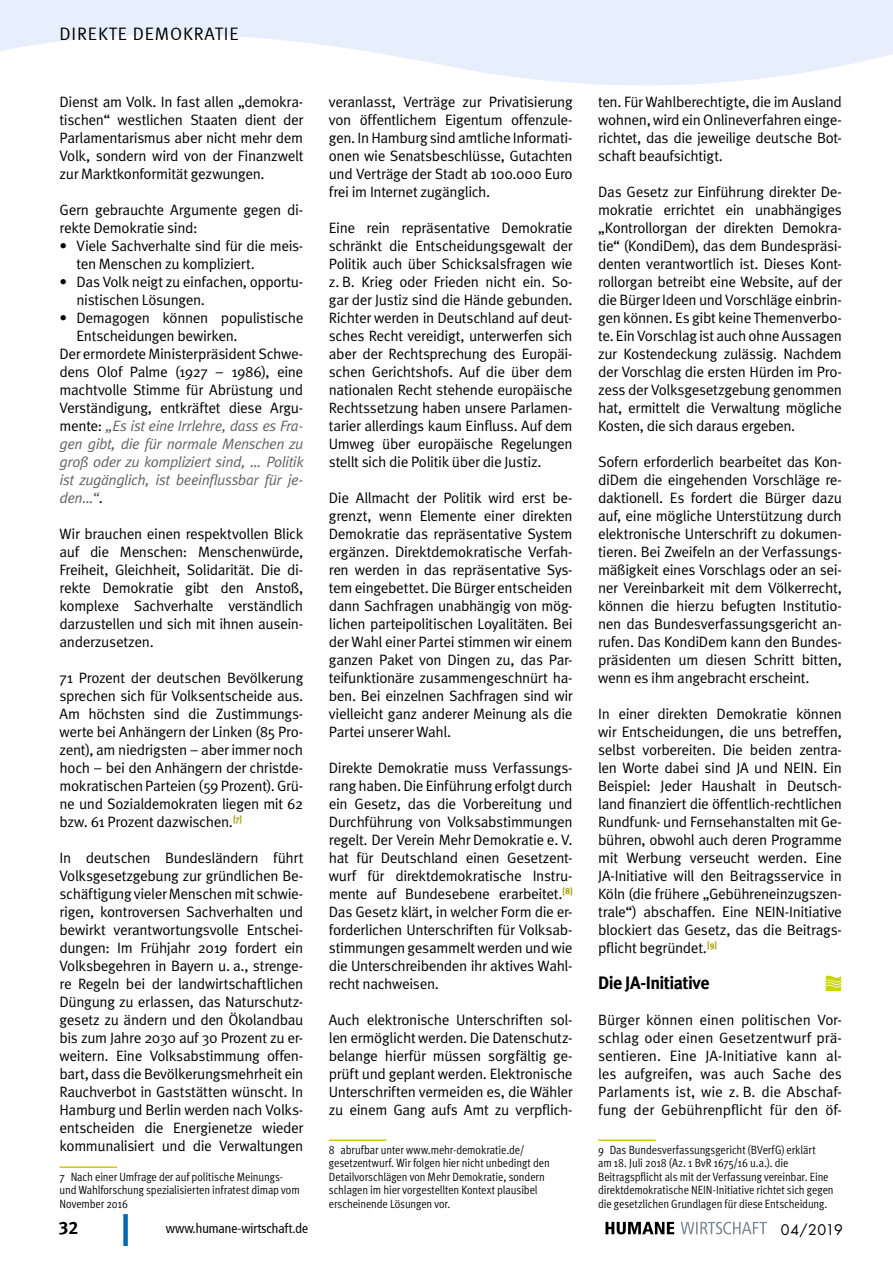
<style>
.page{position:relative;width:893px;height:1263px;background:#fff}
.page>*{position:absolute;margin:0;border:0;box-sizing:border-box;transform-origin:0 0}
.t1{font:18px "Meta Normal LF";letter-spacing:.05em;color:#000}
.Zwischenüberschrift{font:700 18px "Meta";letter-spacing:-.035em;color:#000}
.t2{font:18px "Meta Bold LF";color:#000}
.Fließtext_Meta_Norma{font:15px/18px "Meta Normal";letter-spacing:-.025em;color:#000;text-align:justify}
.t3{font:14.25px "Futura";letter-spacing:.005em;color:#000}
.t4{font:condensed 13.5px "Frutiger 57";color:#000}
.Fußnote_enge_Zeile{font:12px/13.5px "Meta Cond Normal";letter-spacing:-.005em;color:#000}
.s1{font-style:italic;color:#626262}
</style>
<div class="page">
<div style="left:123px;top:1214px;width:5px;height:32px;background:#0068b3"></div>
<svg style="left:605px;top:1222px;width:69px;height:12px"></svg>
<svg style="left:681px;top:1222px;width:86px;height:12px"></svg>
<hr style="left:60px;top:1166px;width:57px;height:2px;background:#cccd00">
<hr style="left:329px;top:1139px;width:57px;height:2px;background:#cccd00">
<svg style="left:825px;top:976px;width:17px;height:15px"></svg>
<hr style="left:598px;top:1139px;width:58px;height:2px;background:#cccd00">
<svg style="left:0;top:0;width:893px;height:86px;fill:#e6effb"></svg>
<p class="t1" style="left:60px;top:24px;width:181px">DIREKTE DEMOKRATIE</p>
<p class="Fließtext_Meta_Norma" style="left:60px;top:93px;width:245px">Dienst am Volk. In fast allen „demokra&shy;tischen“ westlichen Staaten dient der Parlamentarismus aber nicht mehr dem Volk, sondern wird von der Finanzwelt zur Marktkonformität gezwungen.</p>
<p class="Fließtext_Meta_Norma" style="left:60px;top:201px;width:245px">Gern gebrauchte Argumente gegen di&shy;rekte Demokratie sind:</p>
<p class="Fließtext_Meta_Norma" style="left:77px;top:237px;width:228px;text-indent:-17px">• Viele Sachverhalte sind für die meis&shy;ten Menschen zu kompliziert.</p>
<p class="Fließtext_Meta_Norma" style="left:77px;top:273px;width:228px;text-indent:-17px">• Das Volk neigt zu einfachen, opportu&shy;nistischen Lösungen.</p>
<p class="Fließtext_Meta_Norma" style="left:77px;top:309px;width:228px;text-indent:-17px">• Demagogen können populistische<br>Entscheidungen bewirken.</p>
<p class="Fließtext_Meta_Norma" style="left:60px;top:345px;width:245px">Der ermordete Ministerpräsident Schwe&shy;dens Olof Palme (1927 – 1986), eine machtvolle Stimme für Abrüstung und Verständigung, entkräftet diese Argu&shy;mente: <span class="s1">„Es ist eine Irrlehre, dass es Fra&shy;gen gibt, die für normale Menschen zu groß oder zu kompliziert sind, … Politik ist zugänglich, ist beeinflussbar für je&shy;den…“</span>.</p>
<p class="Fließtext_Meta_Norma" style="left:60px;top:525px;width:245px">Wir brauchen einen respektvollen Blick auf die Menschen: Menschenwürde, Freiheit, Gleichheit, Solidarität. Die di&shy;rekte Demokratie gibt den Anstoß, komplexe Sachverhalte verständlich darzustellen und sich mit ihnen ausein&shy;anderzusetzen.</p>
<p class="Fließtext_Meta_Norma" style="left:60px;top:669px;width:245px">71 Prozent der deutschen Bevölkerung sprechen sich für Volksentscheide aus.<br>Am höchsten sind die Zustimmungs&shy;werte bei Anhängern der Linken (85 Pro&shy;zent), am niedrigsten – aber immer noch hoch – bei den Anhängern der christde&shy;mokratischen Parteien (59 Prozent). Grü&shy;ne und Sozialdemokraten liegen mit 62 bzw. 61 Prozent dazwischen.<sup>[7]</sup></p>
<p class="Fließtext_Meta_Norma" style="left:60px;top:849px;width:245px">In deutschen Bundesländern führt Volksgesetzgebung zur gründlichen Be&shy;schäftigung vieler Menschen mit schwie&shy;rigen, kontroversen Sachverhalten und bewirkt verantwortungsvolle Entschei&shy;dungen: Im Frühjahr 2019 fordert ein Volksbegehren in Bayern u. a., strenge&shy;re Regeln bei der landwirtschaftlichen Düngung zu erlassen, das Naturschutz&shy;gesetz zu ändern und den Ökolandbau bis zum Jahre 2030 auf 30 Prozent zu er&shy;weitern. Eine Volksabstimmung offen&shy;bart, dass die Bevölkerungsmehrheit ein Rauchverbot in Gaststätten wünscht. In Hamburg und Berlin werden nach Volks&shy;entscheiden die Energienetze wieder kommunalisiert und die Verwaltungen</p>
<p class="Fußnote_enge_Zeile" style="left:60px;top:1170px;width:242px">7 Nach einer Umfrage der auf politische Meinungs&shy;und Wahlforschung spezialisierten infratest dimap vom<br>November 2016</p>
<p class="Fließtext_Meta_Norma" style="left:329px;top:93px;width:245px">veranlasst, Verträge zur Privatisierung von öffentlichem Eigentum offenzule&shy;gen. In Hamburg sind amtliche Informati&shy;onen wie Senatsbeschlüsse, Gutachten und Verträge der Stadt ab 100.000 Euro frei im Internet zugänglich.</p>
<p class="Fließtext_Meta_Norma" style="left:329px;top:219px;width:245px">Eine rein repräsentative Demokratie schränkt die Entscheidungsgewalt der Politik auch über Schicksalsfragen wie z. B. Krieg oder Frieden nicht ein. So&shy;gar der Justiz sind die Hände gebunden.<br>Richter werden in Deutschland auf deut&shy;sches Recht vereidigt, unterwerfen sich aber der Rechtsprechung des Europäi&shy;schen Gerichtshofs. Auf die über dem nationalen Recht stehende europäische Rechtssetzung haben unsere Parlamen&shy;tarier allerdings kaum Einfluss. Auf dem Umweg über europäische Regelungen stellt sich die Politik über die Justiz.</p>
<p class="Fließtext_Meta_Norma" style="left:329px;top:489px;width:245px">Die Allmacht der Politik wird erst be&shy;grenzt, wenn Elemente einer direkten Demokratie das repräsentative System ergänzen. Direktdemokratische Verfah&shy;ren werden in das repräsentative Sys&shy;tem eingebettet. Die Bürger entscheiden dann Sachfragen unabhängig von mög&shy;lichen parteipolitischen Loyalitäten. Bei der Wahl einer Partei stimmen wir einem ganzen Paket von Dingen zu, das Par&shy;teifunktionäre zusammengeschnürt ha&shy;ben. Bei einzelnen Sachfragen sind wir vielleicht ganz anderer Meinung als die Partei unserer Wahl.</p>
<p class="Fließtext_Meta_Norma" style="left:329px;top:759px;width:245px">Direkte Demokratie muss Verfassungs&shy;rang haben. Die Einführung erfolgt durch ein Gesetz, das die Vorbereitung und Durchführung von Volksabstimmungen regelt. Der Verein Mehr Demokratie e. V. hat für Deutschland einen Gesetzent&shy;wurf für direktdemokratische Instru&shy;mente auf Bundesebene erarbeitet.<sup>[8] </sup>Das Gesetz klärt, in welcher Form die er&shy;forderlichen Unterschriften für Volksab&shy;stimmungen gesammelt werden und wie die Unterschreibenden ihr aktives Wahl&shy;recht nachweisen.</p>
<p class="Fließtext_Meta_Norma" style="left:329px;top:1011px;width:245px">Auch elektronische Unterschriften sol&shy;len ermöglicht werden. Die Datenschutz&shy;belange hierfür müssen sorgfältig ge&shy;prüft und geplant werden. Elektronische Unterschriften vermeiden es, die Wähler zu einem Gang aufs Amt zu verpflich-</p>
<p class="Fußnote_enge_Zeile" style="left:329px;top:1143px;width:222px">8 abrufbar unter www.mehr-demokratie.de/ gesetzentwurf. Wir folgen hier nicht unbedingt den Detailvorschlägen von Mehr Demokratie, sondern schlagen im hier vorgestellten Kontext plausibel erscheinende Lösungen vor.</p>
<p class="Fließtext_Meta_Norma" style="left:598px;top:93px;width:245px">ten. Für Wahlberechtigte, die im Ausland wohnen, wird ein Onlineverfahren einge&shy;richtet, das die jeweilige deutsche Bot&shy;schaft beaufsichtigt.</p>
<p class="Fließtext_Meta_Norma" style="left:598px;top:183px;width:245px">Das Gesetz zur Einführung direkter De&shy;mokratie errichtet ein unabhängiges „Kontrollorgan der direkten Demokra&shy;tie“ (KondiDem), das dem Bundespräsi&shy;denten verantwortlich ist. Dieses Kont&shy;rollorgan betreibt eine Website, auf der die Bürger Ideen und Vorschläge einbrin&shy;gen können. Es gibt keine Themenverbo&shy;te. Ein Vorschlag ist auch ohne Aussagen zur Kostendeckung zulässig. Nachdem der Vorschlag die ersten Hürden im Pro&shy;zess der Volksgesetzgebung genommen hat, ermittelt die Verwaltung mögliche Kosten, die sich daraus ergeben.</p>
<p class="Fließtext_Meta_Norma" style="left:598px;top:453px;width:245px">Sofern erforderlich bearbeitet das Kon&shy;diDem die eingehenden Vorschläge re&shy;daktionell. Es fordert die Bürger dazu auf, eine mögliche Unterstützung durch elektronische Unterschrift zu dokumen&shy;tieren. Bei Zweifeln an der Verfassungs&shy;mäßigkeit eines Vorschlags oder an sei&shy;ner Vereinbarkeit mit dem Völkerrecht, können die hierzu befugten Institutio&shy;nen das Bundesverfassungsgericht an&shy;rufen. Das KondiDem kann den Bundes&shy;präsidenten um diesen Schritt bitten, wenn es ihm angebracht erscheint.</p>
<p class="Fließtext_Meta_Norma" style="left:598px;top:705px;width:245px">In einer direkten Demokratie können wir Entscheidungen, die uns betreffen, selbst vorbereiten. Die beiden zentra&shy;len Worte dabei sind JA und NEIN. Ein Beispiel: Jeder Haushalt in Deutsch&shy;land finanziert die öffentlich-rechtlichen Rundfunk- und Fernsehanstalten mit Ge&shy;bühren, obwohl auch deren Programme mit Werbung verseucht werden. Eine JA-Initiative will den Beitragsservice in Köln (die frühere „Gebühreneinzugszen&shy;trale“) abschaffen. Eine NEIN-Initiative blockiert das Gesetz, das die Beitrags&shy;pflicht begründet.<sup>[9]</sup></p>
<p class="Zwischenüberschrift" style="left:598px;top:972px;width:113px">Die JA-Initiative</p>
<p class="Fließtext_Meta_Norma" style="left:598px;top:1011px;width:245px">Bürger können einen politischen Vor&shy;schlag oder einen Gesetzentwurf prä&shy;sentieren. Eine JA-Initiative kann al&shy;les aufgreifen, was auch Sache des Parlaments ist, wie z. B. die Abschaf&shy;fung der Gebührenpflicht für den öf-</p>
<p class="Fußnote_enge_Zeile" style="left:598px;top:1143px;width:237px">9 Das Bundesverfassungsgericht (BVerfG) erklärt<br>am 18. Juli 2018 (Az. 1 BvR 1675/16 u.a.). die Beitragspflicht als mit der Verfassung vereinbar. Eine direktdemokratische NEIN-Initiative richtet sich gegen die gesetzlichen Grundlagen für diese Entscheidung.</p>
<p class="t2" style="left:58px;top:1217px;width:22px">32</p>
<p class="t4" style="left:166px;top:1220px;width:144px">www.humane-wirtschaft.de</p>
<p class="t3" style="left:781px;top:1220px;width:64px">04/2019</p>
</div>
